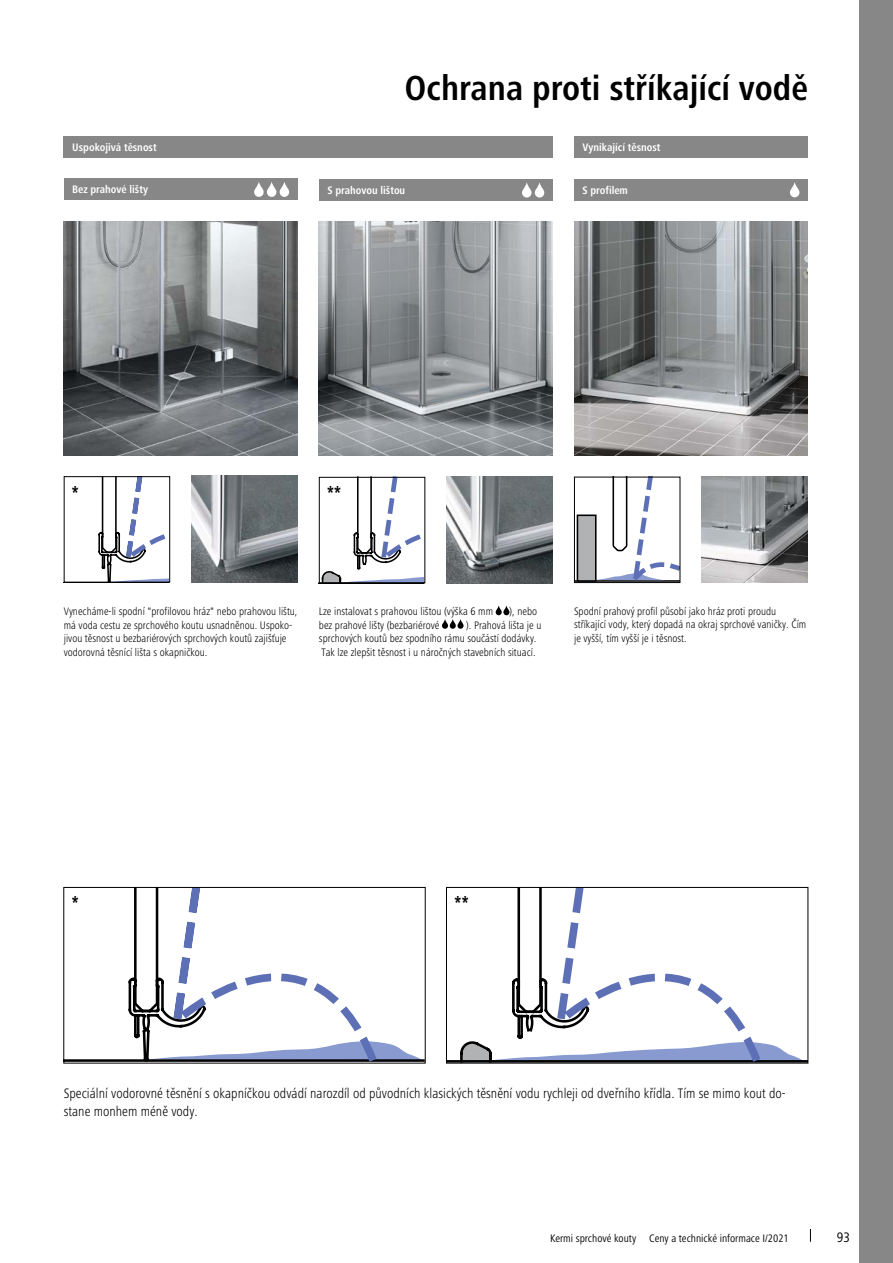
<style>
.page{position:relative;width:893px;height:1263px;background:#fff}
.page>*{position:absolute;margin:0;border:0;box-sizing:border-box;transform-origin:0 0}
.t1{font:700 condensed 36px "Frutiger Next LTW1 G";color:#000}
.t2{font:700 condensed 21px "Frutiger Next LTW1 G";color:#000;scale:.85 1}
.t3{font:300 condensed 14.25px/18px "Frutiger Next LTW1 G";color:#000}
.t4{font:condensed 14.25px "Frutiger Next LTW1 G";color:#000}
.t5{font:300 condensed 11.25px/13.5px "Frutiger Next LTW1 G";color:#000}
.t6{font:700 condensed 11.25px "Frutiger Next LTW1 G";color:#fff}
.t7{font:condensed 11.25px "Frutiger Next LTW1 G";color:#000}
</style>
<div class="page">
<div style="left:64px;top:136px;width:489px;height:21px;background:#868786"></div>
<div style="left:574px;top:136px;width:234px;height:21px;background:#868786"></div>
<img style="left:702px;top:477px;width:106px;height:106px">
<img style="left:319px;top:222px;width:234px;height:234px">
<hr style="left:319px;top:583px;width:105px;height:1px;background:#000">
<svg style="left:321px;top:479px;width:102px;height:102px"></svg>
<div style="left:319px;top:477px;width:106px;height:106px;border:1px solid #000"></div>
<img style="left:446px;top:477px;width:107px;height:106px">
<div style="left:319px;top:179px;width:234px;height:21px;background:#868786"></div>
<img style="left:574px;top:222px;width:234px;height:233px">
<svg style="left:576px;top:479px;width:102px;height:102px"></svg>
<div style="left:574px;top:477px;width:106px;height:106px;border:1px solid #000"></div>
<div style="left:574px;top:179px;width:234px;height:21px;background:#868786"></div>
<svg style="left:496px;top:605px;width:6px;height:10px"></svg>
<svg style="left:503px;top:605px;width:6px;height:10px"></svg>
<svg style="left:442px;top:619px;width:6px;height:10px"></svg>
<svg style="left:450px;top:619px;width:6px;height:10px"></svg>
<svg style="left:457px;top:619px;width:7px;height:10px"></svg>
<svg style="left:790px;top:182px;width:9px;height:15px"></svg>
<svg style="left:535px;top:182px;width:9px;height:16px"></svg>
<svg style="left:522px;top:182px;width:9px;height:16px"></svg>
<img style="left:64px;top:221px;width:234px;height:234px">
<hr style="left:64px;top:582px;width:105px;height:1px;background:#000">
<svg style="left:98px;top:478px;width:70px;height:102px"></svg>
<div style="left:64px;top:476px;width:106px;height:106px;border:1px solid #000"></div>
<img style="left:191px;top:476px;width:107px;height:106px">
<div style="left:64px;top:179px;width:234px;height:21px;background:#868786"></div>
<svg style="left:280px;top:182px;width:9px;height:15px"></svg>
<svg style="left:267px;top:182px;width:9px;height:15px"></svg>
<svg style="left:254px;top:182px;width:10px;height:15px"></svg>
<hr style="left:64px;top:1059px;width:361px;height:3px;background:#000">
<svg style="left:127px;top:889px;width:295px;height:172px"></svg>
<div style="left:63px;top:887px;width:363px;height:176px;border:1px solid #000"></div>
<hr style="left:446px;top:1060px;width:362px;height:2px;background:#000">
<svg style="left:459px;top:889px;width:344px;height:172px"></svg>
<div style="left:446px;top:887px;width:362px;height:176px;border:1px solid #000"></div>
<svg style="left:810px;top:1229px;width:1px;height:13px"></svg>
<div style="left:859px;top:0;width:34px;height:1263px;background:#868786"></div>
<h1 class="t1" style="left:404px;top:68px;width:405px">Ochrana proti stříkající vodě</h1>
<p class="t6" style="left:72px;top:141px;width:86px">Uspokojivá těsnost</p>
<p class="t6" style="left:583px;top:141px;width:80px">Vynikající těsnost</p>
<p class="t6" style="left:327px;top:184px;width:79px">S prahovou lištou</p>
<p class="t6" style="left:583px;top:184px;width:47px">S profilem</p>
<p class="t6" style="left:72px;top:183px;width:77px">Bez prahové lišty</p>
<h2 class="t2" style="left:72px;top:480px;width:10px">*</h2>
<h2 class="t2" style="left:327px;top:481px;width:18px">**</h2>
<p class="t5" style="left:64px;top:605px;width:235px">Vynecháme-li spodní "profilovou hráz" nebo prahovou lištu, má voda cestu ze sprchového koutu usnadněnou. Uspoko&shy;jivou těsnost u bezbariérových sprchových koutů zajišťuje vodorovná těsnící lišta s okapničkou.</p>
<p class="t5" style="left:319px;top:605px;width:176px">Lze instalovat s prahovou lištou (výška 6 mm</p>
<p class="t5" style="left:509px;top:605px;width:29px">), nebo</p>
<p class="t5" style="left:319px;top:618px;width:122px">bez prahové lišty (bezbariérové</p>
<p class="t5" style="left:319px;top:618px;width:224px;text-indent:147px">). Prahová lišta je u sprchových koutů bez spodního rámu součástí dodávky.<br>Tak lze zlepšit těsnost i u náročných stavebních situací.</p>
<p class="t5" style="left:574px;top:604px;width:234px">Spodní prahový profil působí jako hráz proti proudu stříkající vody, který dopadá na okraj sprchové vaničky. Čím je vyšší, tím vyšší je i těsnost.</p>
<h2 class="t2" style="left:72px;top:891px;width:10px">*</h2>
<h2 class="t2" style="left:455px;top:891px;width:18px">**</h2>
<p class="t3" style="left:64px;top:1084px;width:723px">Speciální vodorovné těsnění s okapníčkou odvádí narozdíl od původních klasických těsnění vodu rychleji od dveřního křídla. Tím se mimo kout do&shy;stane monhem méně vody.</p>
<p class="t7" style="left:550px;top:1231px;width:240px">Kermi sprchové kouty Ceny a technické informace I/2021</p>
<p class="t4" style="left:837px;top:1229px;width:15px">93</p>
</div>
